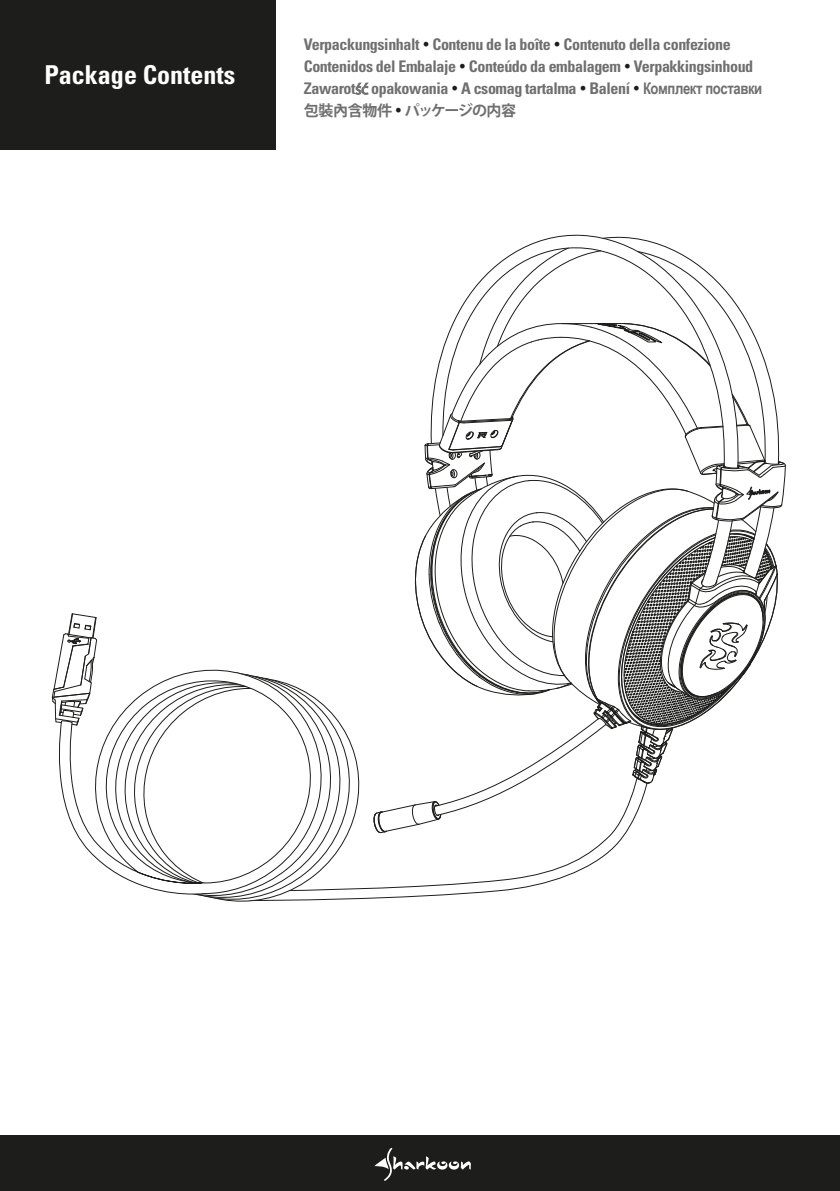
<style>
.page{position:relative;width:840px;height:1191px;background:#fff}
.page>*{position:absolute;margin:0;border:0;box-sizing:border-box;transform-origin:0 0}
.t1{font:700 condensed 26px "Univers";color:#fff}
.t2{font:700 condensed 16px/22px "Univers";letter-spacing:-.025em;color:#706f6f}
.t3{font:700 15px "Koz Go Pr 6 N";letter-spacing:-.03em;color:#706f6f}
.s1{color:#1d1d1b}
.s2{font-family:"Myriad Pro";font-weight:400;font-stretch:normal}
.s3{font-family:"Arial Narrow";font-stretch:normal}
</style>
<div class="page">
<div style="left:0;top:1135px;width:839px;height:56px;background:#1d1d1b"></div>
<svg style="left:374px;top:1148px;width:96px;height:32px"></svg>
<div style="left:0;top:0;width:275px;height:150px;background:#1d1d1b"></div>
<svg style="left:373px;top:833px;width:253px;height:66px"></svg>
<svg style="left:197px;top:716px;width:148px;height:186px"></svg>
<svg style="left:59px;top:669px;width:276px;height:226px"></svg>
<svg style="left:51px;top:613px;width:47px;height:113px"></svg>
<svg style="left:373px;top:234px;width:412px;height:599px"></svg>
<svg style="left:355px;top:82px;width:14px;height:13px"></svg>
<h1 class="t1" style="left:44px;top:59px;width:192px">Package Contents</h1>
<p class="t2" style="left:304px;top:33px;width:459px">Verpackungsinhalt <span class="s1">•</span> Contenu de la boîte <span class="s1">•</span> Contenuto della confezione<br>Contenidos del Embalaje <span class="s1">•</span> Conteúdo da embalagem <span class="s1">•</span> Verpakkingsinhoud<br>Zawarot<span class="s2">ść</span> opakowania <span class="s1">•</span> A csomag tartalma <span class="s1">•</span> Balení <span class="s1">•</span> <span class="s3">Комплект поставки</span></p>
<p class="t3" style="left:304px;top:102px;width:214px">包裝內含物件 <span class="s1">•</span> パッケージの内容</p>
</div>
